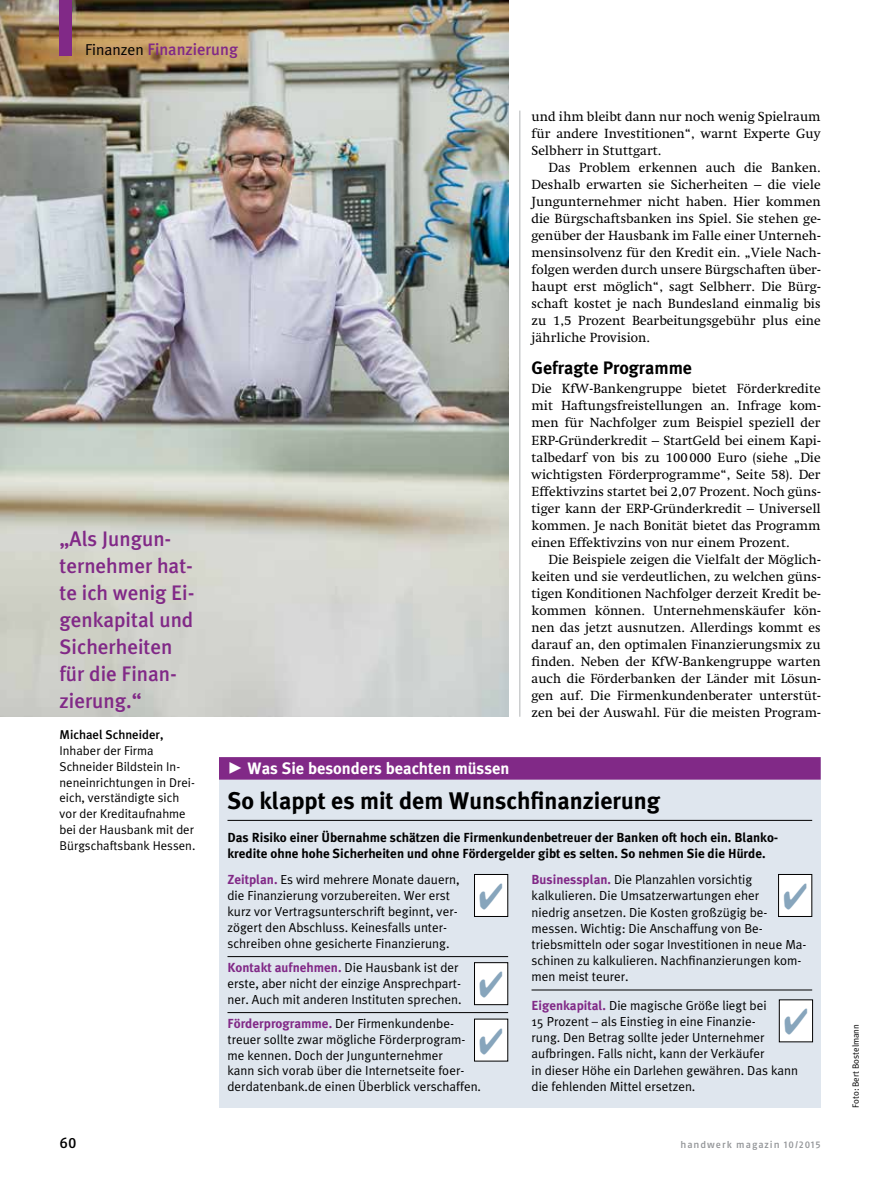
<style>
.page{position:relative;width:893px;height:1191px;background:#fff}
.page>*{position:absolute;margin:0;border:0;box-sizing:border-box;transform-origin:0 0}
.t1{font:700 24px "Meta Plus";color:#000}
.t2{font:500 21px/27px "Meta Plus";color:#812987}
.t3{font:700 18px "Meta Plus";color:#000}
.t4{font:700 16.5px "Meta Plus";color:#fff}
.t5{font:500 16.5px "Meta Plus";color:#812987}
.t6{font:15px "Fago No Med Lf";color:#000}
.t7{font:13.5px/17px "Swift LT Pro";color:#000;text-align:justify}
.t8{font:13.2px/16.2px "Meta Plus Normal";color:#000}
.t9{font:700 13.2px/16.2px "Meta Plus";color:#000}
.t10{font:700 13.2px "Meta Plus";color:#812987}
.t11{font:12.75px/15.8px "Meta Plus Normal";color:#000}
.t12{font:500 12.75px "Meta Plus";color:#000}
.t13{font:9.75px "Fago No Med Lf";letter-spacing:.1em;color:#939598}
.t14{font:9px "Meta Plus Normal";color:#000}
.s1{font-family:"Meta Plus Normal";font-weight:400;font-size:15.75px;color:#000}
.s2{font-family:"Meta Plus";font-weight:700;color:#812987}
.s3{font-family:"Meta Plus Normal";font-weight:400;color:#000}
</style>
<div class="page">
<img style="left:0;top:0;width:508px;height:716px">
<div style="left:60px;top:0;width:12px;height:55px;background:#812987"></div>
<div style="left:219px;top:757px;width:602px;height:351px;background:#dfe6ee"></div>
<hr style="left:227px;top:820px;width:585px;height:1px;background:#000">
<hr style="left:227px;top:956px;width:281px;height:1px;background:#000">
<hr style="left:227px;top:1012px;width:281px;height:1px;background:#000">
<hr style="left:531px;top:989px;width:281px;height:1px;background:#000">
<div style="left:219px;top:757px;width:602px;height:22px;background:#812987"></div>
<hr style="left:519px;top:111px;width:1px;height:605px;background:#b1b4b6">
<div style="left:474px;top:874px;width:34px;height:42px;background:#fff"></div>
<div style="left:474px;top:874px;width:34px;height:43px;border:1px solid #000"></div>
<div style="left:778px;top:874px;width:34px;height:42px;background:#fff"></div>
<div style="left:778px;top:874px;width:34px;height:43px;border:1px solid #000"></div>
<div style="left:474px;top:962px;width:34px;height:42px;background:#fff"></div>
<div style="left:474px;top:962px;width:34px;height:43px;border:1px solid #000"></div>
<div style="left:474px;top:1019px;width:34px;height:42px;background:#fff"></div>
<div style="left:474px;top:1018px;width:34px;height:43px;border:1px solid #000"></div>
<div style="left:779px;top:999px;width:34px;height:42px;background:#fff"></div>
<div style="left:779px;top:999px;width:34px;height:43px;border:1px solid #000"></div>
<svg style="left:480px;top:1003px;width:22px;height:17px"></svg>
<p class="t5" style="left:85px;top:40px;width:154px"><span class="s1">Finanzen</span> Finanzierung</p>
<h2 class="t2" style="left:60px;top:525px;width:136px">„Als Jungun&shy;ternehmer hat&shy;te ich wenig Ei&shy;genkapital und<br>Sicherheiten für die Finan&shy;zierung.“</h2>
<p class="t12" style="left:60px;top:727px;width:105px">Michael Schneider,</p>
<p class="t11" style="left:60px;top:742px;width:137px">Inhaber der Firma<br>Schneider Bildstein In&shy;neneinrichtungen in Drei&shy;eich, verständigte sich vor der Kreditaufnahme bei der Hausbank mit der<br>Bürgschaftsbank Hessen.</p>
<p class="t4" style="left:227px;top:759px;width:283px">✓ Was Sie besonders beachten müssen</p>
<p class="t7" style="left:531px;top:108px;width:291px">und ihm bleibt dann nur noch wenig Spielraum für andere Investitionen“, warnt Experte Guy Selbherr in Stuttgart.</p>
<p class="t7" style="left:531px;top:159px;width:291px;text-indent:17px">Das Problem erkennen auch die Banken.<br>Deshalb erwarten sie Sicherheiten – die viele Jungunternehmer nicht haben. Hier kommen die Bürgschaftsbanken ins Spiel. Sie stehen ge&shy;genüber der Hausbank im Falle einer Unterneh&shy;mensinsolvenz für den Kredit ein. „Viele Nach&shy;folgen werden durch unsere Bürgschaften über&shy;haupt erst möglich“, sagt Selbherr. Die Bürg&shy;schaft kostet je nach Bundesland einmalig bis zu 1,5 Prozent Bearbeitungsgebühr plus eine jährliche Provision.</p>
<h3 class="t3" style="left:531px;top:357px;width:162px">Gefragte Programme</h3>
<p class="t7" style="left:531px;top:380px;width:291px">Die KfW-Bankengruppe bietet Förderkredite mit Haftungsfreistellungen an. Infrage kom&shy;men für Nachfolger zum Beispiel speziell der ERP-Gründerkredit – StartGeld bei einem Kapi&shy;talbedarf von bis zu 100000 Euro (siehe „Die wichtigsten Förderprogramme“, Seite 58). Der Effektivzins startet bei 2,07 Prozent. Noch güns&shy;tiger kann der ERP-Gründerkredit – Universell kommen. Je nach Bonität bietet das Programm einen Effektivzins von nur einem Prozent.</p>
<p class="t7" style="left:531px;top:550px;width:291px;text-indent:17px">Die Beispiele zeigen die Vielfalt der Möglich&shy;keiten und sie verdeutlichen, zu welchen güns&shy;tigen Konditionen Nachfolger derzeit Kredit be&shy;kommen können. Unternehmenskäufer kön&shy;nen das jetzt ausnutzen. Allerdings kommt es darauf an, den optimalen Finanzierungsmix zu finden. Neben der KfW-Bankengruppe warten auch die Förderbanken der Länder mit Lösun&shy;gen auf. Die Firmenkundenberater unterstüt&shy;zen bei der Auswahl. Für die meisten Program-</p>
<h1 class="t1" style="left:227px;top:786px;width:434px">So klappt es mit dem Wunschfinanzierung</h1>
<p class="t9" style="left:227px;top:829px;width:552px">Das Risiko einer Übernahme schätzen die Firmenkundenbetreuer der Banken oft hoch ein. Blanko&shy;kredite ohne hohe Sicherheiten und ohne Fördergelder gibt es selten. So nehmen Sie die Hürde.</p>
<p class="t8" style="left:227px;top:871px;width:234px"><span class="s2">Zeitplan.</span> Es wird mehrere Monate dauern, die Finanzierung vorzubereiten. Wer erst kurz vor Vertragsunterschrift beginnt, ver&shy;zögert den Abschluss. Keinesfalls unter&shy;schreiben ohne gesicherte Finanzierung.</p>
<p class="t10" style="left:227px;top:960px;width:233px">Kontakt aufnehmen. <span class="s3">Die Hausbank ist der</span></p>
<p class="t8" style="left:227px;top:975px;width:236px;line-height:15.8px">erste, aber nicht der einzige Ansprechpart&shy;ner. Auch mit anderen Instituten sprechen.</p>
<p class="t8" style="left:227px;top:1015px;width:255px;line-height:15.8px"><span class="s2">Förderprogramme.</span> Der Firmenkundenbe&shy;treuer sollte zwar mögliche Förderprogram&shy;me kennen. Doch der Jungunternehmer<br>kann sich vorab über die Internetseite foer&shy;derdatenbank.de einen Überblick verschaffen.</p>
<p class="t8" style="left:531px;top:871px;width:276px"><span class="s2">Businessplan.</span> Die Planzahlen vorsichtig kalkulieren. Die Umsatzerwartungen eher<br>niedrig ansetzen. Die Kosten großzügig be&shy;messen. Wichtig: Die Anschaffung von Be&shy;triebsmitteln oder sogar Investitionen in neue Ma&shy;schinen zu kalkulieren. Nachfinanzierungen kom&shy;men meist teurer.</p>
<p class="t8" style="left:531px;top:997px;width:268px"><span class="s2">Eigenkapital.</span> Die magische Größe liegt bei<br>15 Prozent – als Einstieg in eine Finanzie-<br>rung. Den Betrag sollte jeder Unternehmer aufbringen. Falls nicht, kann der Verkäufer<br>in dieser Höhe ein Darlehen gewähren. Das kann die fehlenden Mittel ersetzen.</p>
<p class="t6" style="left:60px;top:1134px;width:19px">60</p>
<p class="t13" style="left:680px;top:1139px;width:142px">handwerk magazin 10/2015</p>
<p class="t14" style="left:850px;top:1108px;width:86px;rotate:-90deg">Foto: Bert Bostelmann</p>
</div>
